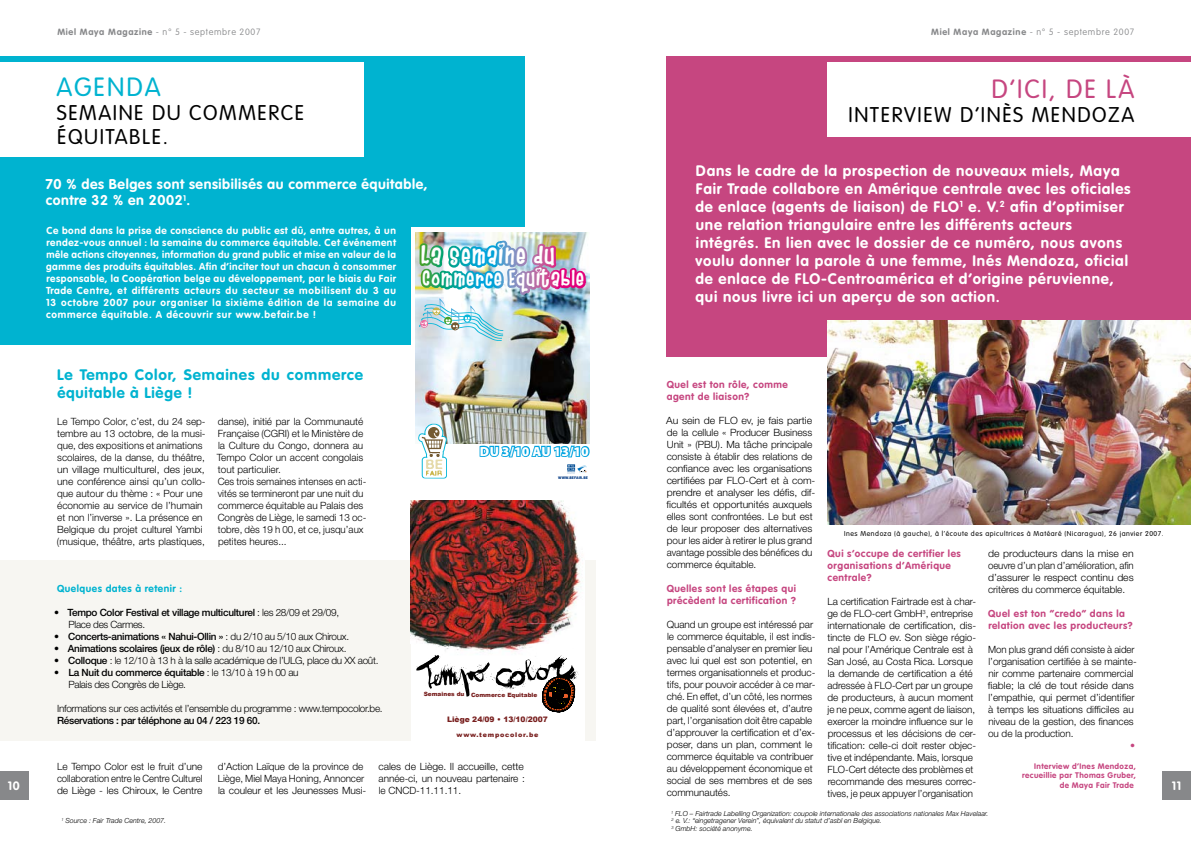
<style>
.page{position:relative;width:1191px;height:842px;background:#fff}
.page>*{position:absolute;margin:0;border:0;box-sizing:border-box;transform-origin:0 0}
.t1{font:300 26px "VAG Rounded";letter-spacing:.075em;color:#c64680}
.t2{font:300 26px "VAG Rounded";letter-spacing:.075em;color:#00b3d0}
.t3{font:300 21px/24px "VAG Rounded";letter-spacing:.075em;color:#000}
.t4{font:20.5px "Heartbreaker";letter-spacing:.11em;color:#fff}
.t5{font:17.4px "Heartbreaker";letter-spacing:.11em;color:#fff}
.t6{font:700 15px/18px "VAG Rounded";letter-spacing:.055em;color:#fff}
.t7{font:700 15px/18px "VAG Rounded";letter-spacing:.05em;color:#00b3d0}
.t8{font:700 14px/16.8px "VAG Rounded";letter-spacing:.04em;color:#fff}
.t9{font:900 13.3px "Myriad Pro";letter-spacing:.01em;color:#fff}
.t10{font:700 12px "VAG Rounded";color:#fff}
.t11{font:300 10px/12px "Helvetica Neue";letter-spacing:-.005em;color:#000}
.t12{font:300 10px/12px "Helvetica Neue";letter-spacing:-.005em;color:#000;scale:1.05 1}
.t13{font:700 10px/12px "VAG Rounded";letter-spacing:.075em;color:#fff;text-align:justify}
.t14{font:500 10px/12px "Helvetica Neue";letter-spacing:-.03em;color:#000}
.t15{font:300 10px/12px "Helvetica Neue";letter-spacing:-.03em;color:#000}
.t16{font:700 10px/12px "VAG Rounded";letter-spacing:.05em;color:#c64680}
.t17{font:700 10px "VAG Rounded";letter-spacing:.05em;color:#00b3d0}
.t18{font:300 10px "Helvetica Neue";color:#c64680}
.t19{font:100 9px "VAG Rounded";letter-spacing:.075em;color:#87888a}
.t20{font:700 8px/9.6px "VAG Rounded";letter-spacing:.05em;color:#c64680;text-align:right}
.t21{font:900 7.6px "Arial";color:#781f1e}
.t22{font:italic 300 7px/7.4px "Helvetica Neue";color:#000}
.t23{font:300 7px "VAG Rounded";letter-spacing:.075em;color:#000}
.t24{font:900 6.4px "Arial";letter-spacing:.12em;color:#781f1e}
.t25{font:900 5.8px "Arial";color:#781f1e}
.t26{font:900 3.8px "Myriad Pro";letter-spacing:.02em;color:#003882}
.s1{font-weight:700}
.s2{font-weight:300}
.s3{font-weight:500}
</style>
<div class="page">
<div style="left:0;top:561px;width:595px;height:180px;background:#f7f6f2"></div>
<div style="left:666px;top:57px;width:525px;height:300px;background:#c64680"></div>
<div style="left:0;top:57px;width:524px;height:288px;background:#00b3d0"></div>
<div style="left:827px;top:62px;width:364px;height:75px;background:#fff"></div>
<div style="left:0;top:62px;width:364px;height:95px;background:#fff"></div>
<img style="left:827px;top:321px;width:364px;height:204px">
<div style="left:541px;top:473px;width:48px;height:10px;border:1px solid #fff;border-radius:2px"></div>
<img style="left:411px;top:227px;width:179px;height:252px">
<div style="left:411px;top:501px;width:173px;height:240px;background:#fff"></div>
<img style="left:411px;top:501px;width:170px;height:151px">
<img style="left:552px;top:616px;width:22px;height:17px">
<svg style="left:416px;top:655px;width:163px;height:57px"></svg>
<div style="left:0;top:771px;width:28px;height:28px;background:#87888a"></div>
<div style="left:1162px;top:771px;width:29px;height:28px;background:#87888a"></div>
<p class="t10" style="left:8px;top:778px;width:13px">10</p>
<p class="t19" style="left:57px;top:26px;width:204px"><span class="s1">Miel Maya Magazine</span> - n° 5 - septembre 2007</p>
<h1 class="t2" style="left:56px;top:72px;width:106px">AGENDA</h1>
<h2 class="t3" style="left:57px;top:101px;width:249px">SEMAINE DU COMMERCE<br>ÉQUITABLE.</h2>
<h3 class="t8" style="left:45px;top:176px;width:383px">70 % des Belges sont sensibilisés au commerce équitable, contre 32 % en 2002<sup>1</sup>.</h3>
<p class="t13" style="left:46px;top:225px;width:352px">Ce bond dans la prise de conscience du public est dû, entre autres, à un rendez-vous annuel : la semaine du commerce équitable. Cet événement mêle actions citoyennes, information du grand public et mise en valeur de la gamme des produits équitables. Afin d’inciter tout un chacun à consommer responsable, la Coopération belge au développement, par le biais du Fair Trade Centre, et différents acteurs du secteur se mobilisent du 3 au 13 octobre 2007 pour organiser la sixième édition de la semaine du commerce équitable. A découvrir sur www.befair.be !</p>
<h3 class="t4" style="left:421px;top:244px;width:134px">LA SEMAINE DU</h3>
<h3 class="t5" style="left:422px;top:269px;width:163px">COMMERCE EQUITABLE</h3>
<h3 class="t7" style="left:57px;top:366px;width:307px">Le Tempo Color, Semaines du commerce équitable à Liège !</h3>
<p class="t11" style="left:57px;top:415px;width:150px">Le Tempo Color, c’est, du 24 sep&shy;tembre au 13 octobre, de la musi&shy;que, des expositions et animations scolaires, de la danse, du théâtre, un village multiculturel, des jeux, une conférence ainsi qu’un collo&shy;que autour du thème : « Pour une économie au service de l’humain et non l’inverse ». La présence en Belgique du projet culturel Yambi (musique, théâtre, arts plastiques,</p>
<p class="t11" style="left:217px;top:415px;width:151px">danse), initié par la Communauté<br>Française (CGRI) et le Ministère de la Culture du Congo, donnera au<br>Tempo Color un accent congolais tout particulier.<br>Ces trois semaines intenses en acti&shy;vités se termineront par une nuit du commerce équitable au Palais des<br>Congrès de Liège, le samedi 13 oc&shy;tobre, dès 19 h 00, et ce, jusqu’aux petites heures...</p>
<p class="t17" style="left:57px;top:582px;width:126px">Quelques dates à retenir :</p>
<p class="t14" style="left:69px;top:606px;width:272px;text-indent:-14px">• Tempo Color Festival et village multiculturel <span class="s2">: les 28/09 et 29/09,<br>Place des Carmes.</span></p>
<p class="t14" style="left:54px;top:630px;width:297px">• Concerts-animations « Nahui-Ollin » <span class="s2">: du 2/10 au 5/10 aux Chiroux.</span></p>
<p class="t14" style="left:54px;top:642px;width:294px">• Animations scolaires (jeux de rôle) <span class="s2">: du 8/10 au 12/10 aux Chiroux.</span></p>
<p class="t15" style="left:54px;top:654px;width:326px"><span class="s3">• Colloque</span> : le 12/10 à 13 h à la salle académique de l’ULG, place du XX août.</p>
<p class="t15" style="left:68px;top:666px;width:232px;text-indent:-14px"><span class="s3">• La Nuit du commerce équitable</span> : le 13/10 à 19 h 00 au<br>Palais des Congrès de Liège.</p>
<p class="t15" style="left:57px;top:702px;width:327px">Informations sur ces activités et l’ensemble du programme : www.tempocolor.be.</p>
<p class="t14" style="left:57px;top:714px;width:204px">Réservations : par téléphone au 04 / 223 19 60.</p>
<h3 class="t9" style="left:480px;top:442px;width:111px">DU 3/10 AU 13/10</h3>
<p class="t26" style="left:558px;top:475px;width:31px">WWW.BEFAIR.BE</p>
<p class="t25" style="left:424px;top:690px;width:115px">Semaines du Commerce Equitable</p>
<p class="t21" style="left:447px;top:714px;width:102px">Liège 24/09 • 13/10/2007</p>
<p class="t24" style="left:456px;top:730px;width:83px">www.tempocolor.be</p>
<p class="t11" style="left:57px;top:760px;width:147px;text-align:justify">Le Tempo Color est le fruit d’une collaboration entre le Centre Culturel de Liège - les Chiroux, le Centre</p>
<p class="t11" style="left:218px;top:760px;width:150px">d’Action Laïque de la province de<br>Liège, Miel Maya Honing, Annoncer la couleur et les Jeunesses Musi-</p>
<p class="t11" style="left:378px;top:760px;width:148px;text-align:justify">cales de Liège. Il accueille, cette année-ci, un nouveau partenaire : le CNCD-11.11.11.</p>
<p class="t22" style="left:61px;top:817px;width:106px"><sup>1</sup> Source : Fair Trade Centre, 2007.</p>
<p class="t19" style="left:931px;top:26px;width:204px"><span class="s1">Miel Maya Magazine</span> - n° 5 - septembre 2007</p>
<h1 class="t1" style="left:991px;top:74px;width:144px">D’ICI, DE LÀ</h1>
<h2 class="t3" style="left:848px;top:103px;width:287px">INTERVIEW D’INÈS MENDOZA</h2>
<p class="t6" style="left:695px;top:162px;width:437px">Dans le cadre de la prospection de nouveaux miels, Maya Fair Trade collabore en Amérique centrale avec les oficiales de enlace (agents de liaison) de FLO<sup>1</sup> e. V.<sup>2</sup> afin d’optimiser une relation triangulaire entre les différents acteurs intégrés. En lien avec le dossier de ce numéro, nous avons voulu donner la parole à une femme, Inés Mendoza, oficial de enlace de FLO-Centroamérica et d’origine péruvienne, qui nous livre ici un aperçu de son action.</p>
<p class="t16" style="left:667px;top:379px;width:123px">Quel est ton rôle, comme agent de liaison?</p>
<p class="t12" style="left:666px;top:414px;width:144px">Au sein de FLO ev, je fais partie de la cellule « Producer Business Unit » (PBU). Ma tâche principale consiste à établir des relations de confiance avec les organisations certifiées par FLO-Cert et à com&shy;prendre et analyser les défis, dif&shy;ficultés et opportunités auxquels elles sont confrontées. Le but est de leur proposer des alternatives pour les aider à retirer le plus grand avantage possible des bénéfices du commerce équitable.</p>
<p class="t16" style="left:667px;top:583px;width:131px">Quelles sont les étapes qui précèdent la certification ?</p>
<p class="t11" style="left:666px;top:618px;width:150px">Quand un groupe est intéressé par le commerce équitable, il est indis&shy;pensable d’analyser en premier lieu avec lui quel est son potentiel, en termes organisationnels et produc&shy;tifs, pour pouvoir accéder à ce mar&shy;ché. En effet, d’un côté, les normes de qualité sont élevées et, d’autre part, l’organisation doit être capable d’approuver la certification et d’ex&shy;poser, dans un plan, comment le commerce équitable va contribuer au développement économique et social de ses membres et de ses communautés.</p>
<p class="t23" style="left:844px;top:529px;width:321px">Ines Mendoza (à gauche), à l’écoute des apicultrices à Matéaré (Nicaragua), 26 janvier 2007.</p>
<p class="t16" style="left:827px;top:548px;width:135px">Qui s’occupe de certifier les organisations d’Amérique centrale?</p>
<p class="t11" style="left:827px;top:595px;width:150px">La certification Fairtrade est à char&shy;ge de FLO-cert GmbH<sup>3</sup>, entreprise internationale de certification, dis&shy;tincte de FLO ev. Son siège régio&shy;nal pour l’Amérique Centrale est à San José, au Costa Rica. Lorsque la demande de certification a été adressée à FLO-Cert par un groupe de producteurs, à aucun moment je ne peux, comme agent de liaison, exercer la moindre influence sur le processus et les décisions de cer&shy;tification: celle-ci doit rester objec&shy;tive et indépendante. Mais, lorsque FLO-Cert détecte des problèmes et recommande des mesures correc&shy;tives, je peux appuyer l’organisation</p>
<p class="t12" style="left:988px;top:548px;width:140px;text-align:justify">de producteurs dans la mise en oeuvre d’un plan d’amélioration, afin d’assurer le respect continu des critères du commerce équitable.</p>
<p class="t16" style="left:988px;top:608px;width:146px">Quel est ton “credo” dans la relation avec les producteurs?</p>
<p class="t11" style="left:988px;top:644px;width:150px">Mon plus grand défi consiste à aider l’organisation certifiée à se mainte&shy;nir comme partenaire commercial fiable; la clé de tout réside dans l’empathie, qui permet d’identifier à temps les situations difficiles au niveau de la gestion, des finances ou de la production.</p>
<p class="t18" style="left:1130px;top:740px;width:6px">•</p>
<p class="t20" style="left:1022px;top:761px;width:115px">Interview d’Ines Mendoza, recueillie par Thomas Gruber, de Maya Fair Trade</p>
<p class="t22" style="left:671px;top:810px;width:319px"><sup>1</sup> FLO – Fairtrade Labelling Organization: coupole internationale des associations nationales Max Havelaar.<br><sup>2</sup> e. V.: “eingetragener Verein”, équivalent du statut d’asbl en Belgique.<br><sup>3</sup> GmbH: société anonyme.</p>
<p class="t10" style="left:1171px;top:778px;width:11px">11</p>
</div>
